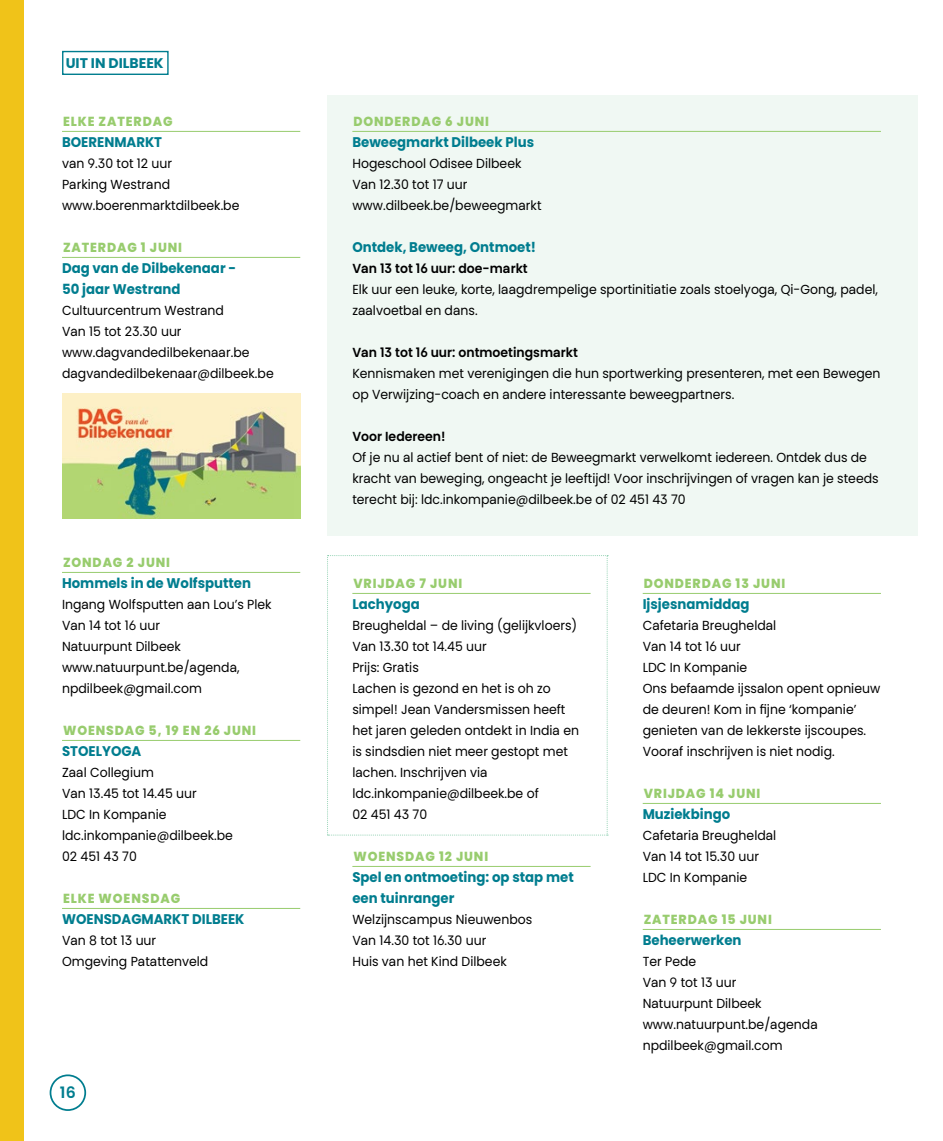
<style>
.page{position:relative;width:943px;height:1141px;background:#fff}
.page>*{position:absolute;margin:0;border:0;box-sizing:border-box;transform-origin:0 0}
.t1{font:600 15.75px "Poppins";color:#007d8f}
.t2{font:700 14px/21px "Poppins";color:#007d8f;scale:.95 1}
.t3{font:700 14px "Poppins";color:#007d8f}
.t4{font:13.12px/21px "Poppins";color:#000;scale:.95 1}
.t5{font:800 13.12px "Poppins";letter-spacing:.07em;color:#98cc6e;scale:.95 1}
.t6{font:600 13.12px "Poppins";color:#000;scale:.95 1}
</style>
<div class="page">
<div style="left:50px;top:1074px;width:36px;height:37px;border:2px solid #007d8f;border-radius:50%"></div>
<div style="left:327px;top:95px;width:591px;height:441px;background:#f0f8f3"></div>
<div style="left:62px;top:51px;width:107px;height:24px;border:1px solid #007d8f"></div>
<div style="left:0;top:0;width:23px;height:1141px;background:#f0c319"></div>
<hr style="left:62px;top:131px;width:238px;height:1px;background:#98cc6e">
<hr style="left:62px;top:257px;width:238px;height:1px;background:#98cc6e">
<hr style="left:62px;top:572px;width:238px;height:1px;background:#98cc6e">
<hr style="left:62px;top:740px;width:238px;height:1px;background:#98cc6e">
<hr style="left:62px;top:908px;width:238px;height:1px;background:#98cc6e">
<img style="left:62px;top:393px;width:238px;height:125px">
<hr style="left:352px;top:131px;width:529px;height:1px;background:#98cc6e">
<hr style="left:352px;top:866px;width:238px;height:1px;background:#98cc6e">
<hr style="left:642px;top:593px;width:239px;height:1px;background:#98cc6e">
<hr style="left:642px;top:803px;width:239px;height:1px;background:#98cc6e">
<hr style="left:642px;top:929px;width:239px;height:1px;background:#98cc6e">
<svg style="left:327px;top:555px;width:281px;height:281px"></svg>
<p class="t3" style="left:66px;top:55px;width:99px">UIT IN DILBEEK</p>
<p class="t5" style="left:63px;top:114px;width:117px">ELKE ZATERDAG</p>
<p class="t2" style="left:62px;top:132px;width:107px">BOERENMARKT</p>
<p class="t4" style="left:62px;top:153px;width:188px">van 9.30 tot 12 uur<br>Parking Westrand www.boerenmarktdilbeek.be</p>
<p class="t5" style="left:63px;top:240px;width:127px">ZATERDAG 1 JUNI</p>
<p class="t2" style="left:62px;top:258px;width:185px">Dag van de Dilbekenaar -<br>50 jaar Westrand</p>
<p class="t4" style="left:62px;top:300px;width:224px">Cultuurcentrum Westrand<br>Van 15 tot 23.30 uur www.dagvandedilbekenaar.be dagvandedilbekenaar@dilbeek.be</p>
<p class="t5" style="left:63px;top:555px;width:114px">ZONDAG 2 JUNI</p>
<p class="t2" style="left:62px;top:573px;width:200px">Hommels in de Wolfsputten</p>
<p class="t4" style="left:62px;top:594px;width:222px">Ingang Wolfsputten aan Lou’s Plek<br>Van 14 tot 16 uur<br>Natuurpunt Dilbeek www.natuurpunt.be/agenda, npdilbeek@gmail.com</p>
<p class="t5" style="left:63px;top:723px;width:205px">WOENSDAG 5, 19 EN 26 JUNI</p>
<p class="t2" style="left:62px;top:741px;width:85px">STOELYOGA</p>
<p class="t4" style="left:62px;top:762px;width:181px">Zaal Collegium<br>Van 13.45 tot 14.45 uur<br>LDC In Kompanie ldc.inkompanie@dilbeek.be<br>02 451 43 70</p>
<p class="t5" style="left:63px;top:891px;width:125px">ELKE WOENSDAG</p>
<p class="t2" style="left:62px;top:909px;width:194px">WOENSDAGMARKT DILBEEK</p>
<p class="t4" style="left:62px;top:930px;width:155px">Van 8 tot 13 uur<br>Omgeving Patattenveld</p>
<p class="t1" style="left:60px;top:1083px;width:17px">16</p>
<p class="t5" style="left:353px;top:114px;width:144px">DONDERDAG 6 JUNI</p>
<p class="t2" style="left:352px;top:132px;width:193px">Beweegmarkt Dilbeek Plus</p>
<p class="t4" style="left:352px;top:153px;width:201px">Hogeschool Odisee Dilbeek<br>Van 12.30 tot 17 uur www.dilbeek.be/beweegmarkt</p>
<p class="t2" style="left:352px;top:237px;width:195px">Ontdek, Beweeg, Ontmoet!</p>
<p class="t6" style="left:352px;top:261px;width:186px">Van 13 tot 16 uur: doe-markt</p>
<p class="t4" style="left:352px;top:279px;width:554px">Elk uur een leuke, korte, laagdrempelige sportinitiatie zoals stoelyoga, Qi-Gong, padel, zaalvoetbal en dans.</p>
<p class="t6" style="left:352px;top:345px;width:239px">Van 13 tot 16 uur: ontmoetingsmarkt</p>
<p class="t4" style="left:352px;top:363px;width:557px">Kennismaken met verenigingen die hun sportwerking presenteren, met een Bewegen op Verwijzing-coach en andere interessante beweegpartners.</p>
<p class="t6" style="left:352px;top:429px;width:100px">Voor Iedereen!</p>
<p class="t4" style="left:352px;top:447px;width:555px">Of je nu al actief bent of niet: de Beweegmarkt verwelkomt iedereen. Ontdek dus de kracht van beweging, ongeacht je leeftijd! Voor inschrijvingen of vragen kan je steeds terecht bij: ldc.inkompanie@dilbeek.be of 02 451 43 70</p>
<p class="t5" style="left:353px;top:576px;width:116px">VRIJDAG 7 JUNI</p>
<p class="t2" style="left:352px;top:594px;width:72px">Lachyoga</p>
<p class="t4" style="left:352px;top:615px;width:240px">Breugheldal – de living (gelijkvloers)<br>Van 13.30 tot 14.45 uur<br>Prijs: Gratis<br>Lachen is gezond en het is oh zo simpel! Jean Vandersmissen heeft het jaren geleden ontdekt in India en is sindsdien niet meer gestopt met lachen. Inschrijven via ldc.inkompanie@dilbeek.be of<br>02 451 43 70</p>
<p class="t5" style="left:353px;top:849px;width:143px">WOENSDAG 12 JUNI</p>
<p class="t2" style="left:352px;top:867px;width:234px">Spel en ontmoeting: op stap met een tuinranger</p>
<p class="t4" style="left:352px;top:909px;width:191px">Welzijnscampus Nieuwenbos<br>Van 14.30 tot 16.30 uur<br>Huis van het Kind Dilbeek</p>
<p class="t5" style="left:643px;top:576px;width:150px">DONDERDAG 13 JUNI</p>
<p class="t2" style="left:642px;top:594px;width:114px">Ijsjesnamiddag</p>
<p class="t4" style="left:642px;top:615px;width:251px">Cafetaria Breugheldal<br>Van 14 tot 16 uur<br>LDC In Kompanie<br>Ons befaamde ijssalon opent opnieuw de deuren! Kom in fijne ‘kompanie’ genieten van de lekkerste ijscoupes.<br>Vooraf inschrijven is niet nodig.</p>
<p class="t5" style="left:643px;top:786px;width:124px">VRIJDAG 14 JUNI</p>
<p class="t2" style="left:642px;top:804px;width:94px">Muziekbingo</p>
<p class="t4" style="left:642px;top:825px;width:142px">Cafetaria Breugheldal<br>Van 14 tot 15.30 uur<br>LDC In Kompanie</p>
<p class="t5" style="left:643px;top:912px;width:136px">ZATERDAG 15 JUNI</p>
<p class="t2" style="left:642px;top:930px;width:105px">Beheerwerken</p>
<p class="t4" style="left:642px;top:951px;width:186px">Ter Pede<br>Van 9 tot 13 uur<br>Natuurpunt Dilbeek www.natuurpunt.be/agenda npdilbeek@gmail.com</p>
</div>
